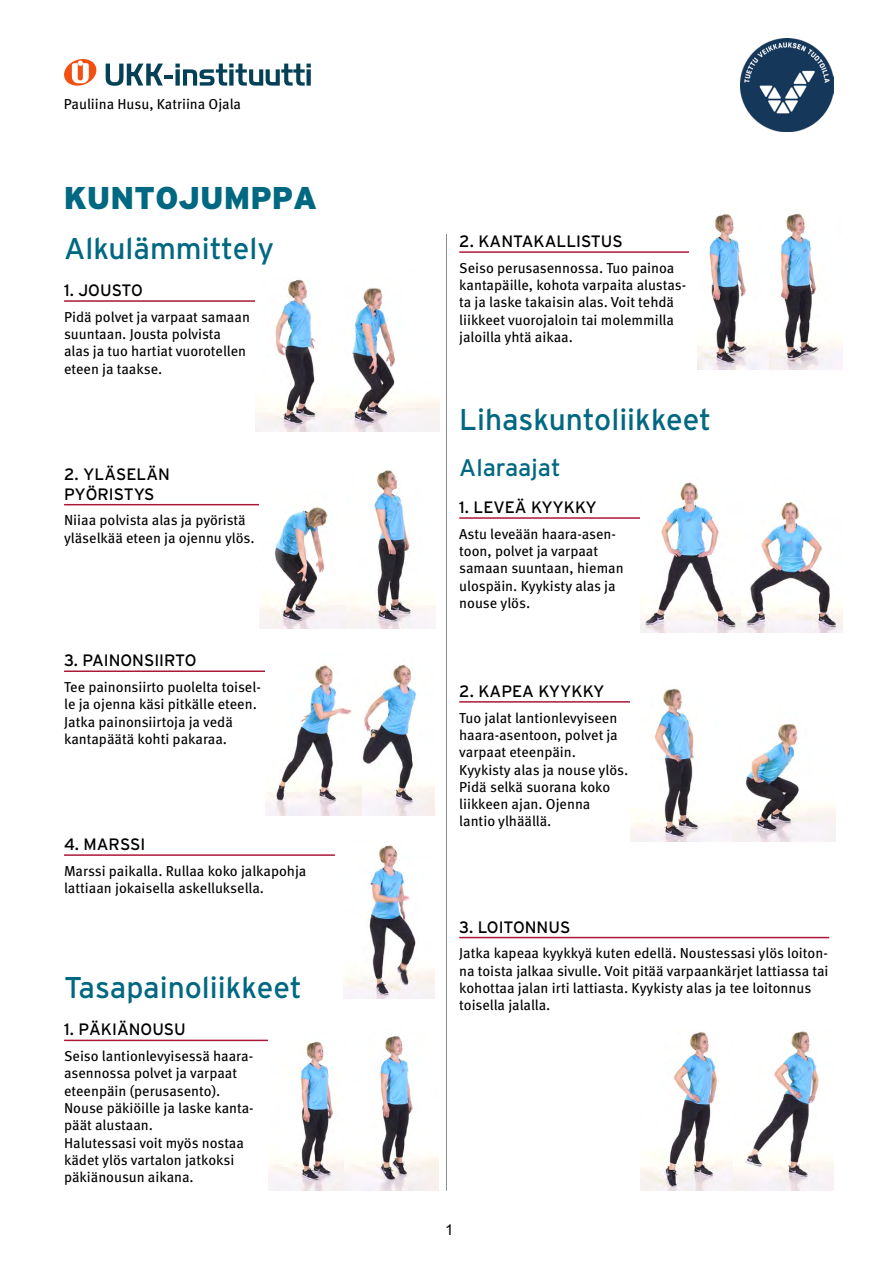
<style>
.page{position:relative;width:893px;height:1263px;background:#fff}
.page>*{position:absolute;margin:0;border:0;box-sizing:border-box;transform-origin:0 0}
.otsikko{font:900 31.5px "Interstate";color:#006881}
.otsikko2{font:30px "Interstate";color:#006881}
.otsikko2-2{font:24px "Interstate";color:#006881}
.otsikko3{font:16.5px/19.8px "Interstate";color:#000}
.t1{font:15px "Arial";color:#000}
.leipis{font:14.4px/17.2px "Meta OT";letter-spacing:-.005em;color:#000}
</style>
<div class="page">
<hr style="left:446px;top:234px;width:1px;height:957px;background:#8c8c8b">
<svg style="left:64px;top:59px;width:32px;height:27px"></svg>
<svg style="left:106px;top:64px;width:205px;height:22px"></svg>
<img style="left:740px;top:38px;width:94px;height:94px">
<hr style="left:64px;top:300px;width:191px;height:2px;background:#ac1738">
<hr style="left:64px;top:504px;width:196px;height:1px;background:#ac1738">
<hr style="left:64px;top:670px;width:201px;height:2px;background:#ac1738">
<hr style="left:64px;top:854px;width:271px;height:2px;background:#ac1738">
<hr style="left:64px;top:1040px;width:204px;height:1px;background:#ac1738">
<hr style="left:459px;top:251px;width:230px;height:2px;background:#ac1738">
<hr style="left:459px;top:517px;width:181px;height:2px;background:#ac1738">
<hr style="left:459px;top:701px;width:172px;height:2px;background:#ac1738">
<hr style="left:459px;top:937px;width:370px;height:1px;background:#ac1738">
<img style="left:343px;top:845px;width:92px;height:153px">
<img style="left:268px;top:1041px;width:77px;height:150px">
<img style="left:345px;top:1036px;width:94px;height:155px">
<img style="left:697px;top:213px;width:145px;height:157px">
<img style="left:640px;top:482px;width:202px;height:150px">
<img style="left:631px;top:688px;width:205px;height:154px">
<img style="left:640px;top:1031px;width:94px;height:160px">
<img style="left:734px;top:1031px;width:100px;height:160px">
<img style="left:255px;top:279px;width:68px;height:153px">
<img style="left:323px;top:287px;width:116px;height:145px">
<img style="left:260px;top:470px;width:176px;height:158px">
<img style="left:362px;top:664px;width:72px;height:151px">
<img style="left:265px;top:664px;width:97px;height:151px">
<p class="leipis" style="left:64px;top:95px;width:179px">Pauliina Husu, Katriina Ojala</p>
<p class="otsikko" style="left:64px;top:180px;width:255px">KUNTOJUMPPA</p>
<p class="otsikko2" style="left:64px;top:230px;width:211px">Alkulämmittely</p>
<p class="otsikko3" style="left:64px;top:280px;width:80px">1. JOUSTO</p>
<p class="leipis" style="left:64px;top:308px;width:187px">Pidä polvet ja varpaat samaan suuntaan. Jousta polvista alas ja tuo hartiat vuorotellen eteen ja taakse.</p>
<p class="otsikko3" style="left:64px;top:464px;width:107px">2. YLÄSELÄN<br>PYÖRISTYS</p>
<p class="leipis" style="left:64px;top:512px;width:192px">Niiaa polvista alas ja pyöristä yläselkää eteen ja ojennu ylös.</p>
<p class="otsikko3" style="left:64px;top:650px;width:134px">3. PAINONSIIRTO</p>
<p class="leipis" style="left:64px;top:679px;width:198px">Tee painonsiirto puolelta toisel&shy;le ja ojenna käsi pitkälle eteen.<br>Jatka painonsiirtoja ja vedä kantapäätä kohti pakaraa.</p>
<p class="otsikko3" style="left:64px;top:834px;width:83px">4. MARSSI</p>
<p class="leipis" style="left:64px;top:862px;width:244px">Marssi paikalla. Rullaa koko jalkapohja lattiaan jokaisella askelluksella.</p>
<p class="otsikko2" style="left:64px;top:969px;width:239px">Tasapainoliikkeet</p>
<p class="otsikko3" style="left:64px;top:1019px;width:123px">1. PÄKIÄNOUSU</p>
<p class="leipis" style="left:64px;top:1048px;width:191px">Seiso lantionlevyisessä haara&shy;asennossa polvet ja varpaat eteenpäin (perusasento).</p>
<p class="leipis" style="left:64px;top:1099px;width:191px">Nouse päkiöille ja laske kanta&shy;päät alustaan.</p>
<p class="leipis" style="left:64px;top:1134px;width:181px">Halutessasi voit myös nostaa kädet ylös vartalon jatkoksi päkiänousun aikana.</p>
<p class="otsikko3" style="left:459px;top:231px;width:165px">2. KANTAKALLISTUS</p>
<p class="leipis" style="left:459px;top:259px;width:229px">Seiso perusasennossa. Tuo painoa kantapäille, kohota varpaita alustas&shy;ta ja laske takaisin alas. Voit tehdä liikkeet vuorojaloin tai molemmilla jaloilla yhtä aikaa.</p>
<p class="otsikko2" style="left:459px;top:401px;width:254px">Lihaskuntoliikkeet</p>
<p class="otsikko2-2" style="left:459px;top:453px;width:103px">Alaraajat</p>
<p class="otsikko3" style="left:459px;top:497px;width:139px">1. LEVEÄ KYYKKY</p>
<p class="leipis" style="left:459px;top:525px;width:166px">Astu leveään haara-asen&shy;toon, polvet ja varpaat samaan suuntaan, hieman ulospäin. Kyykisty alas ja nouse ylös.</p>
<p class="otsikko3" style="left:459px;top:681px;width:147px">2. KAPEA KYYKKY</p>
<p class="leipis" style="left:459px;top:709px;width:171px">Tuo jalat lantionlevyiseen haara-asentoon, polvet ja varpaat eteenpäin.<br>Kyykisty alas ja nouse ylös.<br>Pidä selkä suorana koko liikkeen ajan. Ojenna lantio ylhäällä.</p>
<p class="otsikko3" style="left:459px;top:917px;width:113px">3. LOITONNUS</p>
<p class="leipis" style="left:459px;top:945px;width:371px">Jatka kapeaa kyykkyä kuten edellä. Noustessasi ylös loiton&shy;na toista jalkaa sivulle. Voit pitää varpaankärjet lattiassa tai kohottaa jalan irti lattiasta. Kyykisty alas ja tee loitonnus toisella jalalla.</p>
<p class="t1" style="left:445px;top:1220px;width:10px">1</p>
</div>
